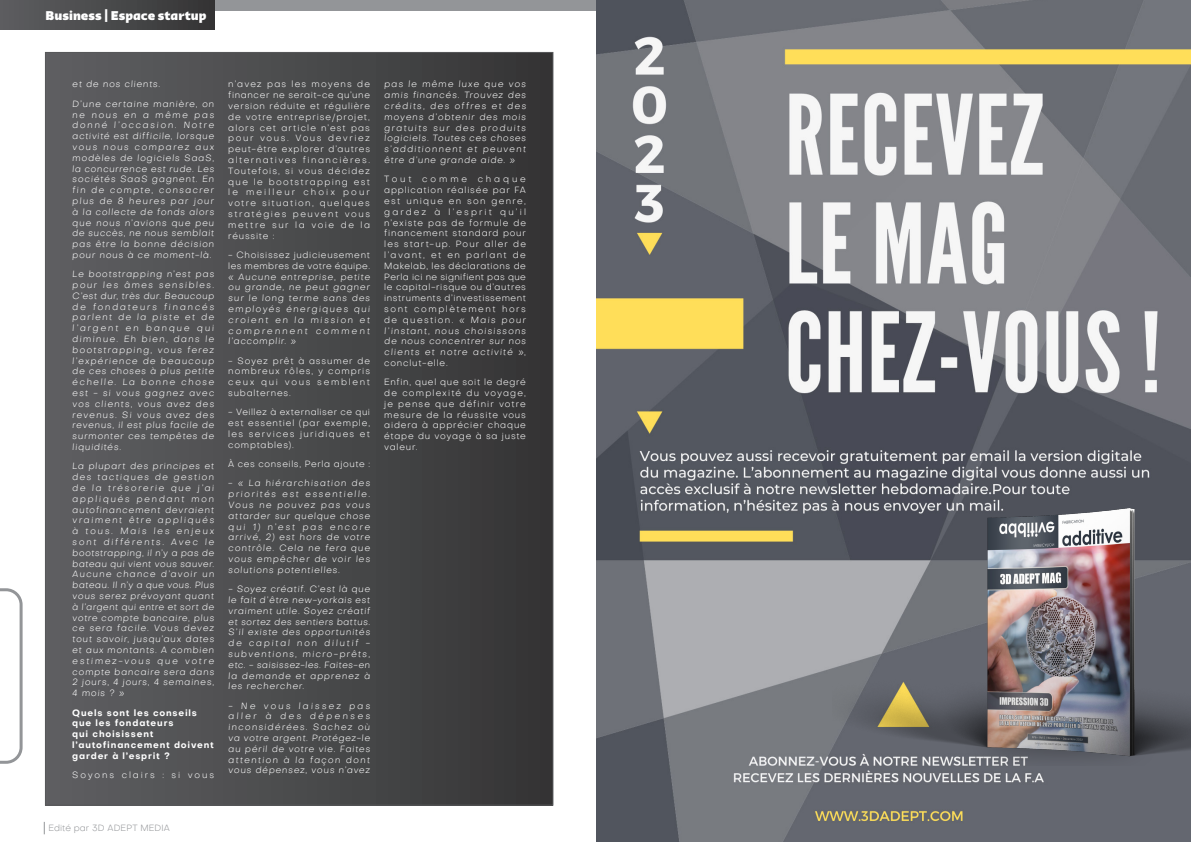
<style>
.page{position:relative;width:1191px;height:842px;background:#fff}
.page>*{position:absolute;margin:0;border:0;box-sizing:border-box;transform-origin:0 0}
.t1{font:800 13px "Qatar 2022 Arabic";letter-spacing:.005em;color:#fff}
.style_ymar_de_paragr{font:italic 300 9px/10.8px "Objective";letter-spacing:.09em;color:#fff;text-align:justify}
.style_ymar_de_paragr-2{font:300 9px/10.8px "Objective";letter-spacing:.11em;color:#fff;text-align:justify}
.style_ymar_de_paragr-3{font:700 9px/10.8px "Objective";letter-spacing:.09em;color:#fff}
.style_ymar_de_paragr-4{font:300 9px "Objective";letter-spacing:.07em;color:#fff}
.t2{font:300 9px "Objective";letter-spacing:.005em;color:#949699}
.style_ymar_de_paragr-5{font:300 9px "Objective";letter-spacing:.205em;color:#fff}
.s1{font-style:normal}
.s2{font-style:italic}
</style>
<div class="page">
<svg style="left:0;top:588px;width:23px;height:176px"></svg>
<div style="left:45px;top:52px;width:508px;height:753px;background:linear-gradient(to right,#5f6062,#343435)"></div>
<div style="left:153px;top:0;width:442px;height:10px;background:#939598"></div>
<div style="left:0;top:0;width:214px;height:29px;background:linear-gradient(to right,#5e5e61,#353535)"></div>
<img style="left:596px;top:0;width:595px;height:842px">
<img style="left:833px;top:478px;width:358px;height:287px">
<svg style="left:44px;top:822px;width:1px;height:12px"></svg>
<p class="t1" style="left:45px;top:8px;width:163px">Business | Espace startup</p>
<p class="style_ymar_de_paragr" style="left:72px;top:79px;width:89px">et de nos clients.</p>
<p class="style_ymar_de_paragr" style="left:72px;top:98px;width:143px">D’une certaine manière, on ne nous en a même pas donné l’occasion. Notre activité est difficile, lorsque vous nous comparez aux modèles de logiciels SaaS, la concurrence est rude. Les sociétés SaaS gagnent. En fin de compte, consacrer plus de 8 heures par jour à la collecte de fonds alors que nous n’avions que peu de succès, ne nous semblait pas être la bonne décision pour nous à ce moment-là.</p>
<p class="style_ymar_de_paragr" style="left:72px;top:269px;width:143px">Le bootstrapping n’est pas pour les âmes sensibles.<br>C’est dur, très dur. Beaucoup de fondateurs financés parlent de la piste et de l’argent en banque qui diminue. Eh bien, dans le bootstrapping, vous ferez l’expérience de beaucoup de ces choses à plus petite échelle. La bonne chose est - si vous gagnez avec vos clients, vous avez des revenus. Si vous avez des revenus, il est plus facile de surmonter ces tempêtes de liquidités.</p>
<p class="style_ymar_de_paragr" style="left:72px;top:461px;width:143px">La plupart des principes et des tactiques de gestion de la trésorerie que j’ai appliqués pendant mon autofinancement devraient vraiment être appliqués à tous. Mais les enjeux sont différents. Avec le bootstrapping, il n’y a pas de bateau qui vient vous sauver.<br>Aucune chance d’avoir un bateau. Il n’y a que vous. Plus vous serez prévoyant quant à l’argent qui entre et sort de votre compte bancaire, plus ce sera facile. Vous devez tout savoir, jusqu’aux dates et aux montants. A combien estimez-vous que votre compte bancaire sera dans 2 jours, 4 jours, 4 semaines, 4 mois ? »</p>
<p class="style_ymar_de_paragr-3" style="left:72px;top:707px;width:143px">Quels sont les conseils que les fondateurs<br>qui choisissent l’autofinancement doivent garder à l’esprit ?</p>
<p class="style_ymar_de_paragr-5" style="left:72px;top:769px;width:143px">Soyons clairs : si vous</p>
<p class="style_ymar_de_paragr-2" style="left:228px;top:79px;width:143px">n’avez pas les moyens de financer ne serait-ce qu’une version réduite et régulière de votre entreprise/projet, alors cet article n’est pas pour vous. Vous devriez peut-être explorer d’autres alternatives financières.<br>Toutefois, si vous décidez que le bootstrapping est le meilleur choix pour votre situation, quelques stratégies peuvent vous mettre sur la voie de la réussite :</p>
<p class="style_ymar_de_paragr" style="left:228px;top:249px;width:143px"><span class="s1">- Choisissez judicieusement les membres de votre équipe. </span>« Aucune entreprise, petite ou grande, ne peut gagner sur le long terme sans des employés énergiques qui croient en la mission et comprennent comment l’accomplir. »</p>
<p class="style_ymar_de_paragr-2" style="left:228px;top:355px;width:143px">- Soyez prêt à assumer de nombreux rôles, y compris ceux qui vous semblent subalternes.</p>
<p class="style_ymar_de_paragr-2" style="left:228px;top:407px;width:143px">- Veillez à externaliser ce qui est essentiel (par exemple, les services juridiques et comptables).</p>
<p class="style_ymar_de_paragr-4" style="left:228px;top:458px;width:143px">À ces conseils, Perla ajoute :</p>
<p class="style_ymar_de_paragr" style="left:228px;top:478px;width:143px"><span class="s1">-</span> « La hiérarchisation des priorités est essentielle.<br>Vous ne pouvez pas vous attarder sur quelque chose qui 1) n’est pas encore arrivé, 2) est hors de votre contrôle. Cela ne fera que vous empêcher de voir les solutions potentielles.</p>
<p class="style_ymar_de_paragr" style="left:228px;top:583px;width:143px">- Soyez créatif. C’est là que le fait d’être new-yorkais est vraiment utile. Soyez créatif et sortez des sentiers battus.<br>S’il existe des opportunités de capital non dilutif - subventions, micro-prêts, etc. - saisissez-les. Faites-en la demande et apprenez à les rechercher.</p>
<p class="style_ymar_de_paragr" style="left:228px;top:700px;width:143px">- Ne vous laissez pas aller à des dépenses inconsidérées. Sachez où va votre argent. Protégez-le au péril de votre vie. Faites attention à la façon dont vous dépensez, vous n’avez</p>
<p class="style_ymar_de_paragr" style="left:384px;top:79px;width:143px">pas le même luxe que vos amis financés. Trouvez des crédits, des offres et des moyens d’obtenir des mois gratuits sur des produits logiciels. Toutes ces choses s’additionnent et peuvent être d’une grande aide. »</p>
<p class="style_ymar_de_paragr-2" style="left:384px;top:174px;width:143px">Tout comme chaque application réalisée par FA est unique en son genre, gardez à l’esprit qu’il n’existe pas de formule de financement standard pour les start-up. Pour aller de l’avant, et en parlant de Makelab, les déclarations de Perla ici ne signifient pas que le capital-risque ou d’autres instruments d’investissement sont complètement hors de question. <span class="s2">« Mais pour l’instant, nous choisissons de nous concentrer sur nos clients et notre activité »</span>, conclut-elle.</p>
<p class="style_ymar_de_paragr-2" style="left:384px;top:377px;width:143px">Enfin, quel que soit le degré de complexité du voyage, je pense que définir votre mesure de la réussite vous aidera à apprécier chaque étape du voyage à sa juste valeur.</p>
<p class="t2" style="left:48px;top:822px;width:123px">Edité par 3D ADEPT MEDIA</p>
</div>
